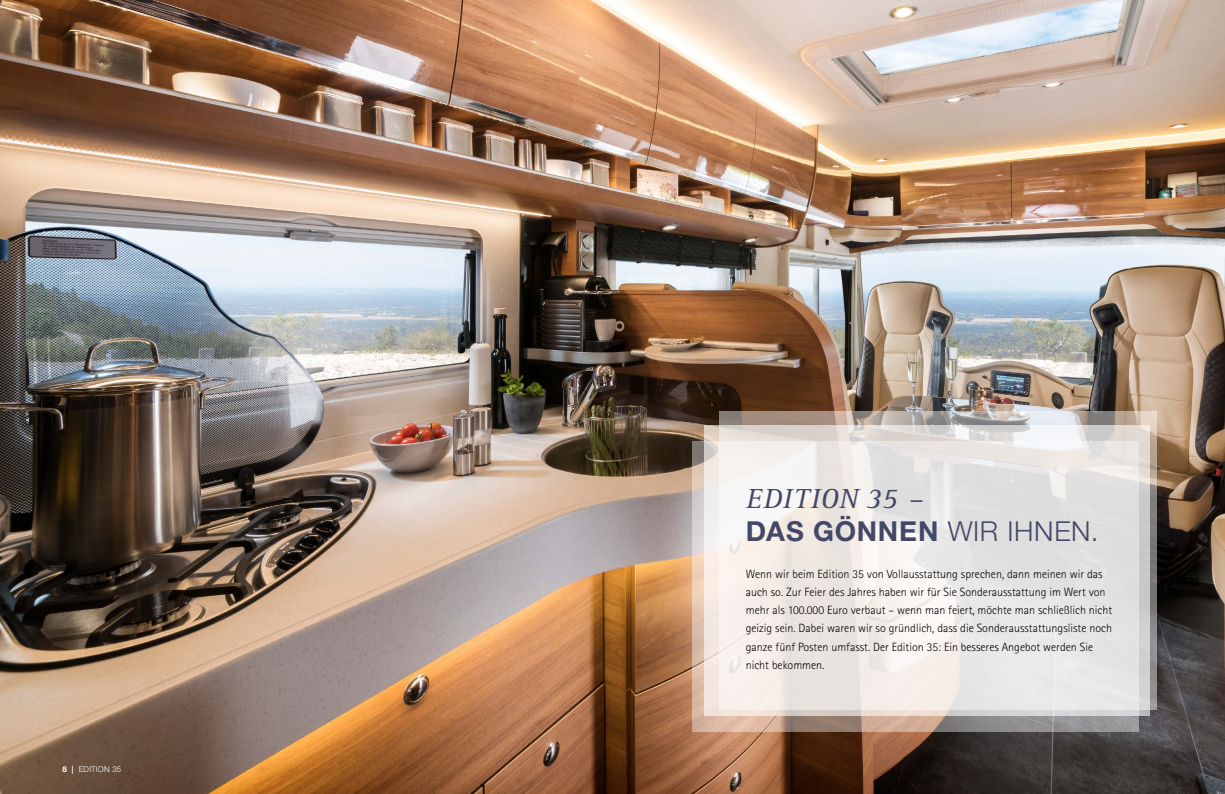
<style>
.page{position:relative;width:1225px;height:794px;background:#fff}
.page>*{position:absolute;margin:0;border:0;box-sizing:border-box;transform-origin:0 0}
.t1{font:italic 28.5px "Rotis Serif";letter-spacing:.03em;color:#444867}
.t2{font:700 27.5px "Helvetica Neue";letter-spacing:.03em;color:#444867}
.t3{font:300 12px/18px "Rotis Sans Serif";color:#000}
.t4{font:300 8px "Helvetica Neue";letter-spacing:.025em;color:#fff}
.s1{font-weight:700}
.s2{font-size:29.5px}
.s3{font-weight:300}
</style>
<div class="page">
<img style="left:0;top:0;width:1225px;height:794px">
<svg style="left:719px;top:411px;width:437px;height:298px;background:#aba29c"></svg>
<svg style="left:704px;top:425px;width:445px;height:291px;background:#dbd7d5"></svg>
<svg style="left:692px;top:441px;width:446px;height:290px;background:#e7e2df"></svg>
<p class="t4" style="left:62px;top:764px;width:61px"><span class="s1">8 |</span> EDITION 35</p>
<h1 class="t1" style="left:746px;top:483px;width:179px">EDITION <span class="s2">35</span> –</h1>
<h2 class="t2" style="left:746px;top:514px;width:354px">DAS GÖNNEN <span class="s3">WIR IHNEN.</span></h2>
<p class="t3" style="left:746px;top:565px;width:368px">Wenn wir beim Edition 35 von Vollausstattung sprechen, dann meinen wir das auch so. Zur Feier des Jahres haben wir für Sie Sonderausstattung im Wert von mehr als 100.000 Euro verbaut – wenn man feiert, möchte man schließlich nicht geizig sein. Dabei waren wir so gründlich, dass die Sonderausstattungsliste noch ganze fünf Posten umfasst. Der Edition 35: Ein besseres Angebot werden Sie nicht bekommen.</p>
</div>
